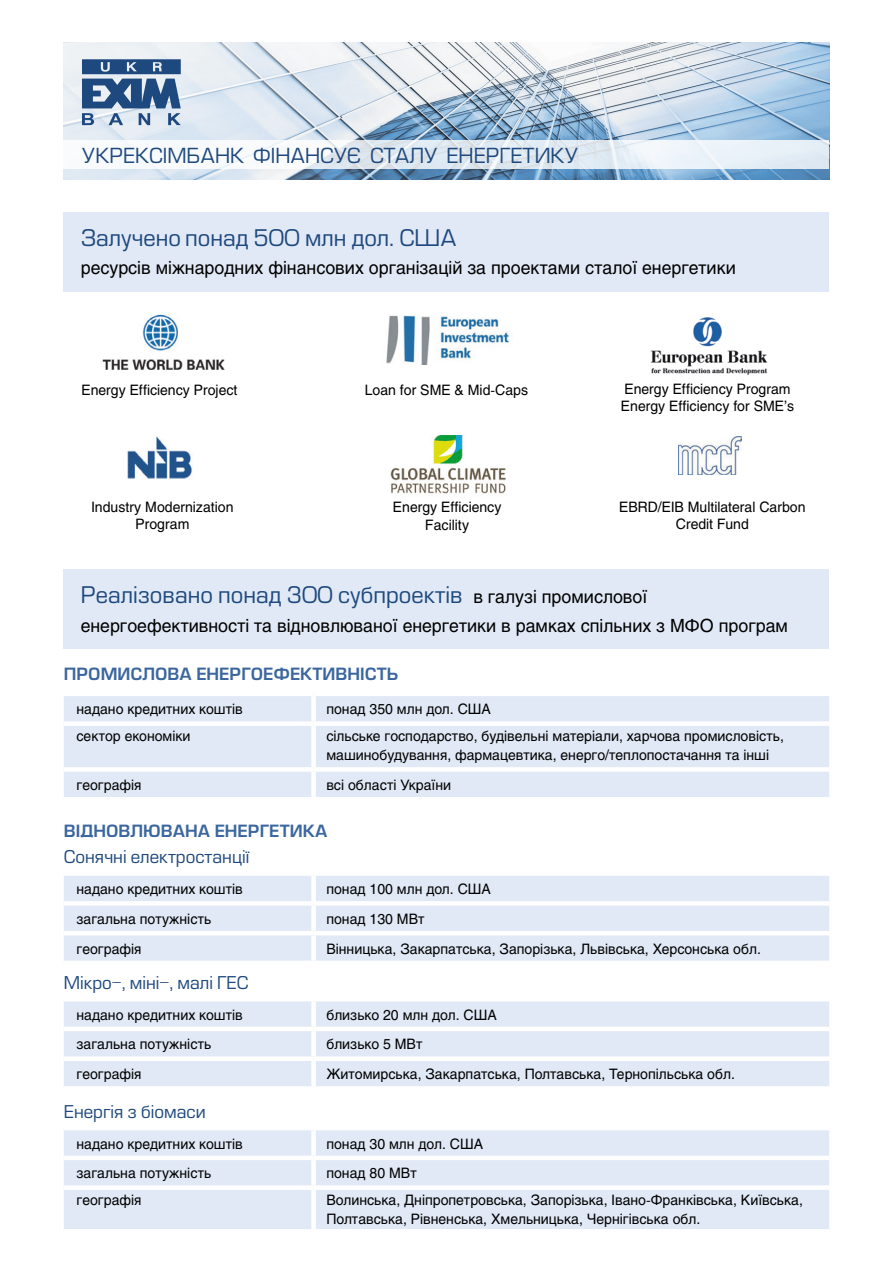
<style>
.page{position:relative;width:893px;height:1263px;background:#fff}
.page>*{position:absolute;margin:0;border:0;box-sizing:border-box;transform-origin:0 0}
.t1{font:22.35px "Europe";color:#1e497e}
.t2{font:20.25px "Europe";color:#1e497e}
.t3{font:18px "Helios";color:#000}
.t4{font:17.25px "Europe";color:#1e497e}
.t5{font:16.5px "Europe Demi";color:#3b669e}
.t6{font:14.25px/17.1px "Helios";color:#000;text-align:center}
.s1{font-family:"Helios";font-size:18px;color:#000}
</style>
<div class="page">
<img style="left:64px;top:43px;width:765px;height:136px">
<svg style="left:64px;top:140px;width:765px;height:29px"></svg>
<svg style="left:82px;top:59px;width:99px;height:66px;background:#6b88ab"></svg>
<img style="left:102px;top:314px;width:123px;height:56px">
<img style="left:390px;top:435px;width:116px;height:59px">
<img style="left:127px;top:436px;width:65px;height:43px">
<img style="left:650px;top:317px;width:118px;height:58px">
<img style="left:386px;top:315px;width:124px;height:50px">
<img style="left:678px;top:436px;width:64px;height:39px">
<div style="left:64px;top:212px;width:765px;height:79px;background:#e1e9f6"></div>
<div style="left:64px;top:569px;width:765px;height:80px;background:#e1e9f6"></div>
<div style="left:64px;top:696px;width:765px;height:101px;background:#e1e9f6"></div>
<div style="left:311px;top:696px;width:5px;height:25px;background:#fff"></div>
<div style="left:64px;top:721px;width:250px;height:5px;background:#fff"></div>
<div style="left:314px;top:721px;width:515px;height:5px;background:#fff"></div>
<div style="left:311px;top:726px;width:5px;height:41px;background:#fff"></div>
<div style="left:64px;top:767px;width:250px;height:5px;background:#fff"></div>
<div style="left:314px;top:767px;width:515px;height:5px;background:#fff"></div>
<div style="left:311px;top:772px;width:5px;height:25px;background:#fff"></div>
<div style="left:64px;top:876px;width:765px;height:85px;background:#e1e9f6"></div>
<div style="left:311px;top:876px;width:5px;height:25px;background:#fff"></div>
<hr style="left:64px;top:901px;width:250px;height:4px;background:#fff">
<hr style="left:314px;top:901px;width:515px;height:4px;background:#fff">
<div style="left:311px;top:905px;width:5px;height:26px;background:#fff"></div>
<hr style="left:64px;top:931px;width:250px;height:4px;background:#fff">
<hr style="left:314px;top:931px;width:515px;height:4px;background:#fff">
<div style="left:311px;top:935px;width:5px;height:26px;background:#fff"></div>
<div style="left:64px;top:1001px;width:765px;height:85px;background:#e1e9f6"></div>
<div style="left:311px;top:1001px;width:5px;height:26px;background:#fff"></div>
<hr style="left:64px;top:1027px;width:250px;height:4px;background:#fff">
<hr style="left:314px;top:1027px;width:515px;height:4px;background:#fff">
<div style="left:311px;top:1031px;width:5px;height:25px;background:#fff"></div>
<div style="left:64px;top:1056px;width:250px;height:5px;background:#fff"></div>
<div style="left:314px;top:1056px;width:515px;height:5px;background:#fff"></div>
<div style="left:311px;top:1061px;width:5px;height:25px;background:#fff"></div>
<div style="left:64px;top:1130px;width:765px;height:99px;background:#e1e9f6"></div>
<div style="left:311px;top:1130px;width:5px;height:25px;background:#fff"></div>
<div style="left:64px;top:1155px;width:250px;height:5px;background:#fff"></div>
<div style="left:314px;top:1155px;width:515px;height:5px;background:#fff"></div>
<div style="left:311px;top:1160px;width:5px;height:25px;background:#fff"></div>
<div style="left:64px;top:1185px;width:250px;height:5px;background:#fff"></div>
<div style="left:314px;top:1185px;width:515px;height:5px;background:#fff"></div>
<div style="left:311px;top:1190px;width:5px;height:39px;background:#fff"></div>
<h2 class="t2" style="left:82px;top:143px;width:494px">Укрексімбанк фінансує сталу енергетику</h2>
<h1 class="t1" style="left:81px;top:225px;width:376px">Залучено понад 500 млн дол. США</h1>
<p class="t3" style="left:81px;top:257px;width:656px">ресурсів міжнародних фінансових організацій за проектами сталої енергетики</p>
<p class="t6" style="left:81px;top:381px;width:157px">Energy Efficiency Project</p>
<p class="t6" style="left:91px;top:498px;width:143px">Industry Modernization<br>Program</p>
<p class="t6" style="left:365px;top:381px;width:165px">Loan for SME &amp; Mid-Caps</p>
<p class="t6" style="left:393px;top:499px;width:110px">Energy Efficiency<br>Facility</p>
<p class="t6" style="left:621px;top:380px;width:175px;text-align:left">Energy Efficiency Program<br>Energy Efficiency for SME’s</p>
<p class="t6" style="left:619px;top:498px;width:188px">EBRD/EIB Multilateral Carbon<br>Credit Fund</p>
<h1 class="t1" style="left:81px;top:582px;width:568px">Реалізовано понад 300 субпроектів <span class="s1">в галузі промислової</span></h1>
<p class="t3" style="left:81px;top:615px;width:709px">енергоефективності та відновлюваної енергетики в рамках спільних з МФО програм</p>
<p class="t5" style="left:64px;top:664px;width:336px">Промислова енергоефективність</p>
<p class="t6" style="left:77px;top:700px;width:168px">надано кредитних коштів</p>
<p class="t6" style="left:326px;top:700px;width:166px">понад 350 млн дол. США</p>
<p class="t6" style="left:77px;top:727px;width:116px">сектор економіки</p>
<p class="t6" style="left:326px;top:726px;width:459px;line-height:18.9px;text-align:left">сільське господарство, будівельні матеріали, харчова промисловість, машинобудування, фармацевтика, енерго/теплопостачання та інші</p>
<p class="t6" style="left:77px;top:776px;width:66px">географія</p>
<p class="t6" style="left:326px;top:776px;width:126px">всі області України</p>
<p class="t5" style="left:64px;top:821px;width:265px">Відновлювана енергетика</p>
<p class="t4" style="left:64px;top:847px;width:187px">Сонячні електростанції</p>
<p class="t6" style="left:77px;top:880px;width:168px">надано кредитних коштів</p>
<p class="t6" style="left:326px;top:880px;width:166px">понад 100 млн дол. США</p>
<p class="t6" style="left:77px;top:910px;width:136px">загальна потужність</p>
<p class="t6" style="left:326px;top:910px;width:100px">понад 130 МВт</p>
<p class="t6" style="left:77px;top:940px;width:66px">географія</p>
<p class="t6" style="left:326px;top:940px;width:436px">Вінницька, Закарпатська, Запорізька, Львівська, Херсонська обл.</p>
<p class="t4" style="left:64px;top:972px;width:165px">Мікро-, міні-, малі ГЕС</p>
<p class="t6" style="left:77px;top:1006px;width:168px">надано кредитних коштів</p>
<p class="t6" style="left:326px;top:1006px;width:172px">близько 20 млн дол. США</p>
<p class="t6" style="left:77px;top:1036px;width:136px">загальна потужність</p>
<p class="t6" style="left:326px;top:1036px;width:98px">близько 5 МВт</p>
<p class="t6" style="left:77px;top:1065px;width:66px">географія</p>
<p class="t6" style="left:326px;top:1065px;width:410px">Житомирська, Закарпатська, Полтавська, Тернопільська обл.</p>
<p class="t4" style="left:64px;top:1101px;width:143px">Енергія з біомаси</p>
<p class="t6" style="left:77px;top:1135px;width:168px">надано кредитних коштів</p>
<p class="t6" style="left:326px;top:1135px;width:158px">понад 30 млн дол. США</p>
<p class="t6" style="left:77px;top:1164px;width:136px">загальна потужність</p>
<p class="t6" style="left:326px;top:1164px;width:92px">понад 80 МВт</p>
<p class="t6" style="left:77px;top:1191px;width:66px">географія</p>
<p class="t6" style="left:326px;top:1190px;width:478px;line-height:18.9px;text-align:left">Волинська, Дніпропетровська, Запорізька, Івано-Франківська, Київська,<br>Полтавська, Рівненська, Хмельницька, Чернігівська обл.</p>
</div>
